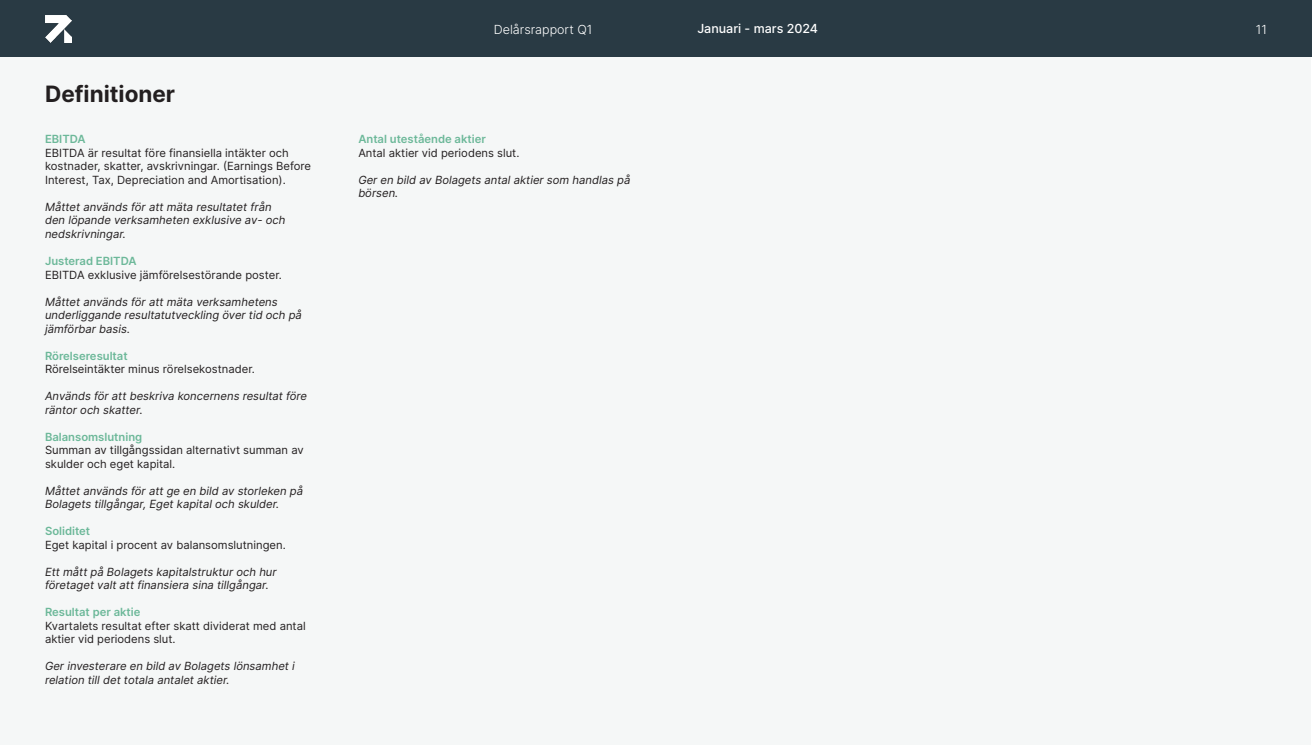
<style>
.page{position:relative;width:1312px;height:745px;background:#fff}
.page>*{position:absolute;margin:0;border:0;box-sizing:border-box;transform-origin:0 0}
.t1{font:700 22.5px "Inter";color:#231f20}
.t2{font:300 12.5px "Inter";color:#fff}
.t3{font:500 12.5px "Inter";color:#fff}
.t4{font:italic 11.25px/13.5px "Inter";color:#231f20}
.t5{font:11.25px/13.5px "Inter";color:#231f20}
.t6{font:600 11.25px "Inter";color:#6cb899}
</style>
<div class="page">
<div style="left:1px;top:1px;width:1309px;height:742px;background:#f5f7f7"></div>
<div style="left:0;top:0;width:1311px;height:57px;background:#293a44"></div>
<img style="left:45px;top:16px;width:27px;height:27px">
<p class="t1" style="left:45px;top:76px;width:132px">Definitioner</p>
<p class="t6" style="left:45px;top:131px;width:42px">EBITDA</p>
<p class="t5" style="left:45px;top:146px;width:267px">EBITDA är resultat före finansiella intäkter och kostnader, skatter, avskrivningar. (Earnings Before<br>Interest, Tax, Depreciation and Amortisation).</p>
<p class="t4" style="left:45px;top:200px;width:242px">Måttet används för att mäta resultatet från den löpande verksamheten exklusive av- och nedskrivningar.</p>
<p class="t6" style="left:45px;top:252px;width:93px">Justerad EBITDA</p>
<p class="t5" style="left:45px;top:267px;width:238px">EBITDA exklusive jämförelsestörande poster.</p>
<p class="t4" style="left:45px;top:294px;width:258px">Måttet används för att mäta verksamhetens underliggande resultatutveckling över tid och på jämförbar basis.</p>
<p class="t6" style="left:45px;top:347px;width:84px">Rörelseresultat</p>
<p class="t5" style="left:45px;top:362px;width:211px">Rörelseintäkter minus rörelsekostnader.</p>
<p class="t4" style="left:45px;top:389px;width:264px">Används för att beskriva koncernens resultat före räntor och skatter.</p>
<p class="t6" style="left:45px;top:428px;width:99px">Balansomslutning</p>
<p class="t5" style="left:45px;top:443px;width:260px">Summan av tillgångssidan alternativt summan av skulder och eget kapital.</p>
<p class="t4" style="left:45px;top:483px;width:259px">Måttet används för att ge en bild av storleken på<br>Bolagets tillgångar, Eget kapital och skulder.</p>
<p class="t6" style="left:45px;top:522px;width:47px">Soliditet</p>
<p class="t5" style="left:45px;top:537px;width:242px">Eget kapital i procent av balansomslutningen.</p>
<p class="t4" style="left:45px;top:564px;width:233px">Ett mått på Bolagets kapitalstruktur och hur företaget valt att finansiera sina tillgångar.</p>
<p class="t6" style="left:45px;top:603px;width:97px">Resultat per aktie</p>
<p class="t5" style="left:45px;top:618px;width:262px">Kvartalets resultat efter skatt dividerat med antal aktier vid periodens slut.</p>
<p class="t4" style="left:45px;top:659px;width:251px">Ger investerare en bild av Bolagets lönsamhet i relation till det totala antalet aktier.</p>
<p class="t2" style="left:493px;top:20px;width:100px">Delårsrapport Q1</p>
<p class="t3" style="left:697px;top:20px;width:122px">Januari - mars 2024</p>
<p class="t6" style="left:358px;top:131px;width:129px">Antal utestående aktier</p>
<p class="t5" style="left:358px;top:146px;width:163px">Antal aktier vid periodens slut.</p>
<p class="t4" style="left:358px;top:173px;width:273px">Ger en bild av Bolagets antal aktier som handlas på börsen.</p>
<p class="t2" style="left:1255px;top:20px;width:13px">11</p>
</div>
